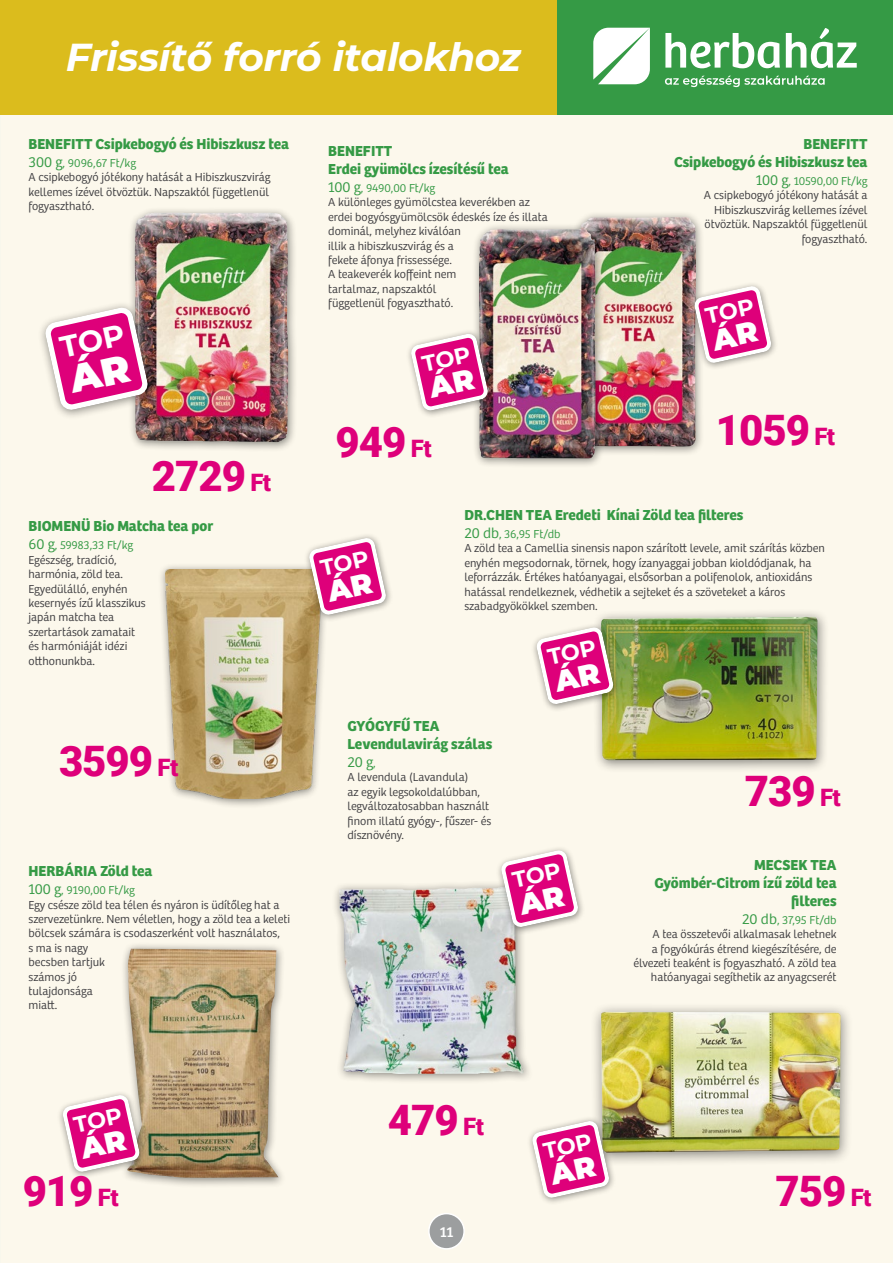
<style>
.page{position:relative;width:893px;height:1263px;background:#fcf8ec}
.page>*{position:absolute;margin:0;border:0;box-sizing:border-box;transform-origin:0 0}
.t1{font:900 42px "Roboto";letter-spacing:-.025em;color:#de007a}
.t2{font:italic 700 39px "Montserrat";letter-spacing:-.01em;color:#fff}
.t3{font:900 24px "Roboto";color:#de007a}
.t4{font:700 15px/18px "Bree";color:#359a45;text-align:right}
.t5{font:15px "Bree";color:#fff}
.t6{font:300 12px/14.4px "Bree";color:#3e3d40}
.s1{font-size:15px;color:#359a45}
.s2{color:#359a45}
.s3{font-size:24px}
.s4{font-weight:300}
.s5{font-weight:300;font-size:12px}
</style>
<div class="page">
<div style="left:127px;top:206px;width:170px;height:246px;background:#000;opacity:.45"></div>
<img style="left:134px;top:212px;width:154px;height:230px">
<div style="left:158px;top:562px;width:172px;height:246px;background:#000;opacity:.45"></div>
<img style="left:165px;top:569px;width:156px;height:229px">
<div style="left:572px;top:210px;width:133px;height:246px;background:#000;opacity:.45"></div>
<img style="left:579px;top:217px;width:117px;height:230px">
<div style="left:471px;top:222px;width:134px;height:246px;background:#000;opacity:.45"></div>
<img style="left:479px;top:229px;width:117px;height:230px">
<div style="left:331px;top:880px;width:202px;height:205px;background:#000;opacity:.45"></div>
<img style="left:339px;top:887px;width:185px;height:187px">
<div style="left:592px;top:608px;width:237px;height:165px;background:#000;opacity:.45"></div>
<img style="left:601px;top:617px;width:216px;height:143px">
<div style="left:120px;top:942px;width:167px;height:246px;background:#000;opacity:.45"></div>
<img style="left:126px;top:948px;width:153px;height:230px">
<div style="left:591px;top:1002px;width:263px;height:165px;background:#000;opacity:.45"></div>
<img style="left:601px;top:1012px;width:240px;height:140px">
<div style="left:37px;top:301px;width:120px;height:120px;background:#000;opacity:.45"></div>
<div style="left:405px;top:329px;width:90px;height:89px;background:#000;opacity:.45"></div>
<div style="left:303px;top:533px;width:90px;height:89px;background:#000;opacity:.45"></div>
<div style="left:57px;top:1090px;width:90px;height:89px;background:#000;opacity:.45"></div>
<div style="left:495px;top:845px;width:90px;height:90px;background:#000;opacity:.45"></div>
<div style="left:526px;top:1116px;width:90px;height:89px;background:#000;opacity:.45"></div>
<div style="left:531px;top:622px;width:90px;height:90px;background:#000;opacity:.45"></div>
<div style="left:688px;top:281px;width:90px;height:90px;background:#000;opacity:.45"></div>
<div style="left:429px;top:1213px;width:35px;height:36px;background:#9c9e9f;border-radius:50%"></div>
<div style="left:428px;top:1213px;width:37px;height:36px;border:2px solid #fff;border-radius:50%"></div>
<div style="left:0;top:0;width:893px;height:115px;background:#dbbc1d"></div>
<div style="left:557px;top:0;width:336px;height:115px;background:#359a45"></div>
<svg style="left:593px;top:28px;width:57px;height:56px;background:#e6f2e8"></svg>
<svg style="left:665px;top:28px;width:192px;height:40px"></svg>
<svg style="left:665px;top:76px;width:160px;height:11px"></svg>
<svg style="left:47px;top:306px;width:102px;height:105px;background:#db589c"></svg>
<svg style="left:413px;top:333px;width:76px;height:78px;background:#d95499"></svg>
<svg style="left:311px;top:537px;width:76px;height:79px;background:#e15fa1"></svg>
<svg style="left:64px;top:1094px;width:76px;height:79px;background:#e160a2"></svg>
<svg style="left:503px;top:849px;width:76px;height:79px;background:#e362a6"></svg>
<svg style="left:534px;top:1120px;width:76px;height:79px;background:#e05fa0"></svg>
<svg style="left:538px;top:626px;width:76px;height:79px;background:#da5b97"></svg>
<svg style="left:696px;top:285px;width:76px;height:79px;background:#e363a6"></svg>
<h2 class="t2" style="left:66px;top:31px;width:457px">Frissítő forró italokhoz</h2>
<p class="t4" style="left:28px;top:135px;width:262px">BENEFITT Csipkebogyó és Hibiszkusz tea</p>
<p class="t6" style="left:28px;top:156px;width:243px"><span class="s1">300 g</span><span class="s2">, 9096,67 Ft/kg<br></span>A csipkebogyó jótékony hatását a Hibiszkuszvirág kellemes ízével ötvöztük. Napszaktól függetlenül fogyasztható.</p>
<p class="t4" style="left:328px;top:142px;width:182px;text-align:left">BENEFITT<br>Erdei gyümölcs ízesítésű tea</p>
<p class="t6" style="left:328px;top:181px;width:221px"><span class="s1">100 g</span><span class="s2">, 9490,00 Ft/kg<br></span>A különleges gyümölcstea keverékben az erdei bogyósgyümölcsök édeskés íze és illata dominál, melyhez kiválóan<br>illik a hibiszkuszvirág és a<br>fekete áfonya frissessége.<br>A teakeverék koffeint nem<br>tartalmaz, napszaktól<br>függetlenül fogyasztható.</p>
<h1 class="t1" style="left:152px;top:447px;width:121px">2729 <span class="s3">Ft</span></h1>
<h1 class="t1" style="left:336px;top:413px;width:72px">949</h1>
<h3 class="t3" style="left:411px;top:432px;width:22px">Ft</h3>
<p class="t4" style="left:674px;top:135px;width:195px">BENEFITT<br>Csipkebogyó és Hibiszkusz tea</p>
<p class="t6" style="left:704px;top:174px;width:165px;text-align:right"><span class="s1">100 g</span><span class="s2">, 10590,00 Ft/kg<br></span>A csipkebogyó jótékony hatását a<br>Hibiszkuszvirág kellemes ízével ötvöztük. Napszaktól függetlenül fogyasztható.</p>
<h1 class="t1" style="left:716px;top:401px;width:121px">1059 <span class="s3">Ft</span></h1>
<p class="t4" style="left:28px;top:517px;width:186px">BIOMENÜ Bio Matcha tea por</p>
<p class="t6" style="left:28px;top:538px;width:119px"><span class="s1">60 g</span><span class="s2">, 59983,33 Ft/kg<br></span>Egészség, tradíció, harmónia, zöld tea.<br>Egyedülálló, enyhén kesernyés ízű klasszikus japán matcha tea szertartások zamatait és harmóniáját idézi otthonunkba.</p>
<h1 class="t1" style="left:59px;top:731px;width:121px">3599 <span class="s3">Ft</span></h1>
<p class="t4" style="left:28px;top:862px;width:125px">HERBÁRIA Zöld tea</p>
<p class="t6" style="left:28px;top:883px;width:263px"><span class="s1">100 g</span><span class="s2">, 9190,00 Ft/kg<br></span>Egy csésze zöld tea télen és nyáron is üdítőleg hat a szervezetünkre. Nem véletlen, hogy a zöld tea a keleti bölcsek számára is csodaszerként volt használatos,<br>s ma is nagy<br>becsben tartjuk<br>számos jó<br>tulajdonsága<br>miatt.</p>
<p class="t4" style="left:464px;top:506px;width:280px">DR.CHEN TEA Eredeti Kínai Zöld tea filteres</p>
<p class="t6" style="left:464px;top:527px;width:362px"><span class="s1">20 db</span><span class="s2">, 36,95 Ft/db<br></span>A zöld tea a Camellia sinensis napon szárított levele, amit szárítás közben enyhén megsodornak, törnek, hogy ízanyaggai jobban kioldódjanak, ha leforrázzák. Értékes hatóanyagai, elsősorban a polifenolok, antioxidáns hatással rendelkeznek, védhetik a sejteket és a szöveteket a káros szabadgyökökkel szemben.</p>
<p class="t4" style="left:348px;top:717px;width:146px;text-align:left">GYÓGYFŰ TEA<br>Levendulavirág szálas<br><span class="s4">20 g</span><span class="s5">,</span></p>
<p class="t6" style="left:348px;top:770px;width:145px">A levendula (Lavandula)<br>az egyik legsokoldalúbban, legváltozatosabban használt finom illatú gyógy-, fűszer- és dísznövény.</p>
<h1 class="t1" style="left:388px;top:1090px;width:97px">479 <span class="s3">Ft</span></h1>
<h1 class="t1" style="left:745px;top:762px;width:97px">739 <span class="s3">Ft</span></h1>
<p class="t4" style="left:654px;top:856px;width:184px">MECSEK TEA<br>Gyömbér-Citrom ízű zöld tea filteres</p>
<p class="t6" style="left:633px;top:913px;width:205px;text-align:right"><span class="s1">20 db</span><span class="s2">, 37,95 Ft/db<br></span>A tea összetevői alkalmasak lehetnek<br>a fogyókúrás étrend kiegészítésére, de élvezeti teaként is fogyaszható. A zöld tea hatóanyagai segíthetik az anyagcserét</p>
<h1 class="t1" style="left:23px;top:1162px;width:97px">919 <span class="s3">Ft</span></h1>
<h1 class="t1" style="left:775px;top:1162px;width:97px">759 <span class="s3">Ft</span></h1>
<p class="t5" style="left:440px;top:1223px;width:15px">11</p>
</div>
